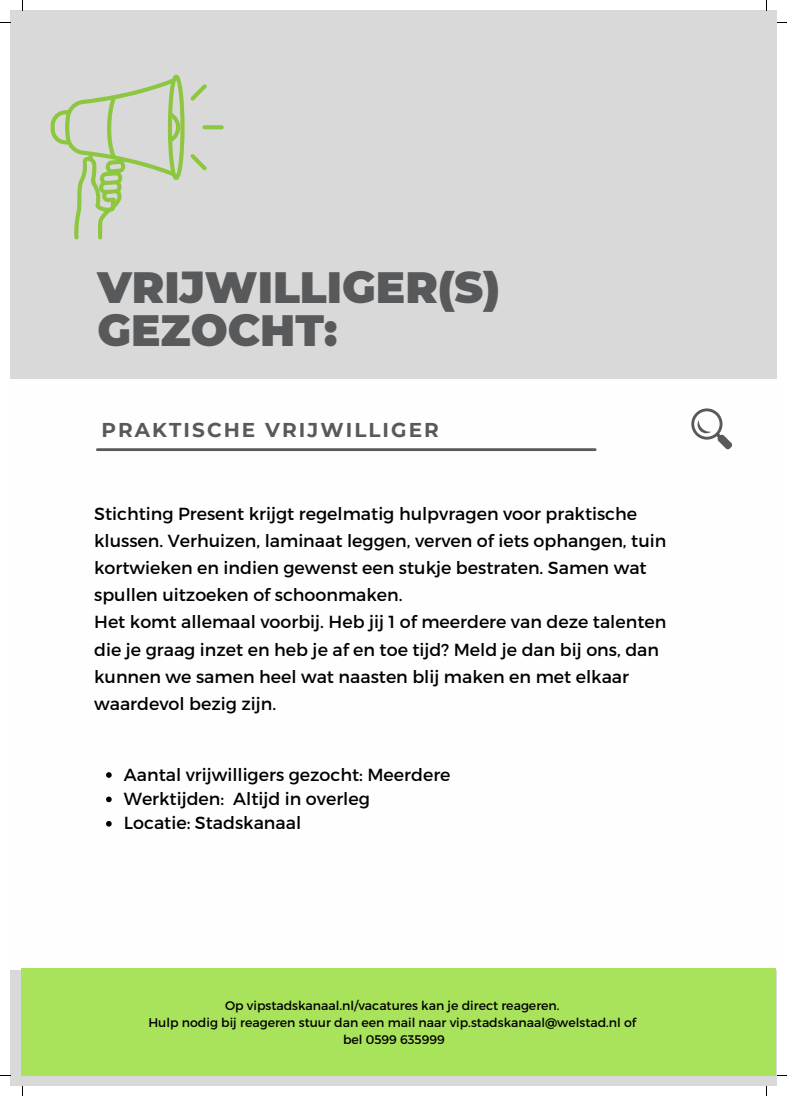
<style>
.page{position:relative;width:787px;height:1096px;background:#fff}
.page>*{position:absolute;margin:0;border:0;box-sizing:border-box;transform-origin:0 0}
.t1{font:900 43.75px/43.1px "Montserrat";color:#58595b}
.t2{font:700 20px "Montserrat";letter-spacing:.105em;color:#58595b}
.t3{font:17.5px/27.2px "Montserrat";color:#000}
.t4{font:12.5px "Montserrat";color:#000}
</style>
<div class="page">
<div style="left:10px;top:10px;width:767px;height:1076px;background:#d9d9d9"></div>
<div style="left:10px;top:379px;width:767px;height:591px;background:#fefefe"></div>
<svg style="left:202px;top:125px;width:22px;height:4px"></svg>
<svg style="left:51px;top:75px;width:156px;height:164px"></svg>
<div style="left:22px;top:968px;width:753px;height:107px;background:#a9e25b"></div>
<hr style="left:97px;top:448px;width:498px;height:3px;background:#58595b">
<svg style="left:106px;top:772px;width:6px;height:5px"></svg>
<svg style="left:106px;top:796px;width:6px;height:6px"></svg>
<svg style="left:106px;top:821px;width:6px;height:5px"></svg>
<svg style="left:691px;top:408px;width:41px;height:41px"></svg>
<p class="t1" style="left:98px;top:265px;width:404px">VRIJWILLIGER(S)<br>GEZOCHT:</p>
<p class="t2" style="left:101px;top:418px;width:339px">PRAKTISCHE VRIJWILLIGER</p>
<h1 class="t3" style="left:94px;top:499px;width:574px">Stichting Present krijgt regelmatig hulpvragen voor praktische klussen. Verhuizen, laminaat leggen, verven of iets ophangen, tuin kortwieken en indien gewenst een stukje bestraten. Samen wat spullen uitzoeken of schoonmaken.<br>Het komt allemaal voorbij. Heb jij 1 of meerdere van deze talenten die je graag inzet en heb je af en toe tijd? Meld je dan bij ons, dan kunnen we samen heel wat naasten blij maken en met elkaar waardevol bezig zijn.</h1>
<h2 class="t3" style="left:124px;top:759px;width:328px">Aantal vrijwilligers gezocht: Meerdere</h2>
<p class="t3" style="left:124px;top:784px;width:247px">Werktijden: Altijd in overleg</p>
<h3 class="t3" style="left:124px;top:808px;width:179px">Locatie: Stadskanaal</h3>
<p class="t4" style="left:225px;top:997px;width:336px">Op vipstadskanaal.nl/vacatures kan je direct reageren.</p>
<p class="t4" style="left:148px;top:1013px;width:489px">Hulp nodig bij reageren stuur dan een mail naar vip.stadskanaal@welstad.nl of</p>
<p class="t4" style="left:343px;top:1030px;width:103px">bel 0599 635999</p>
</div>
